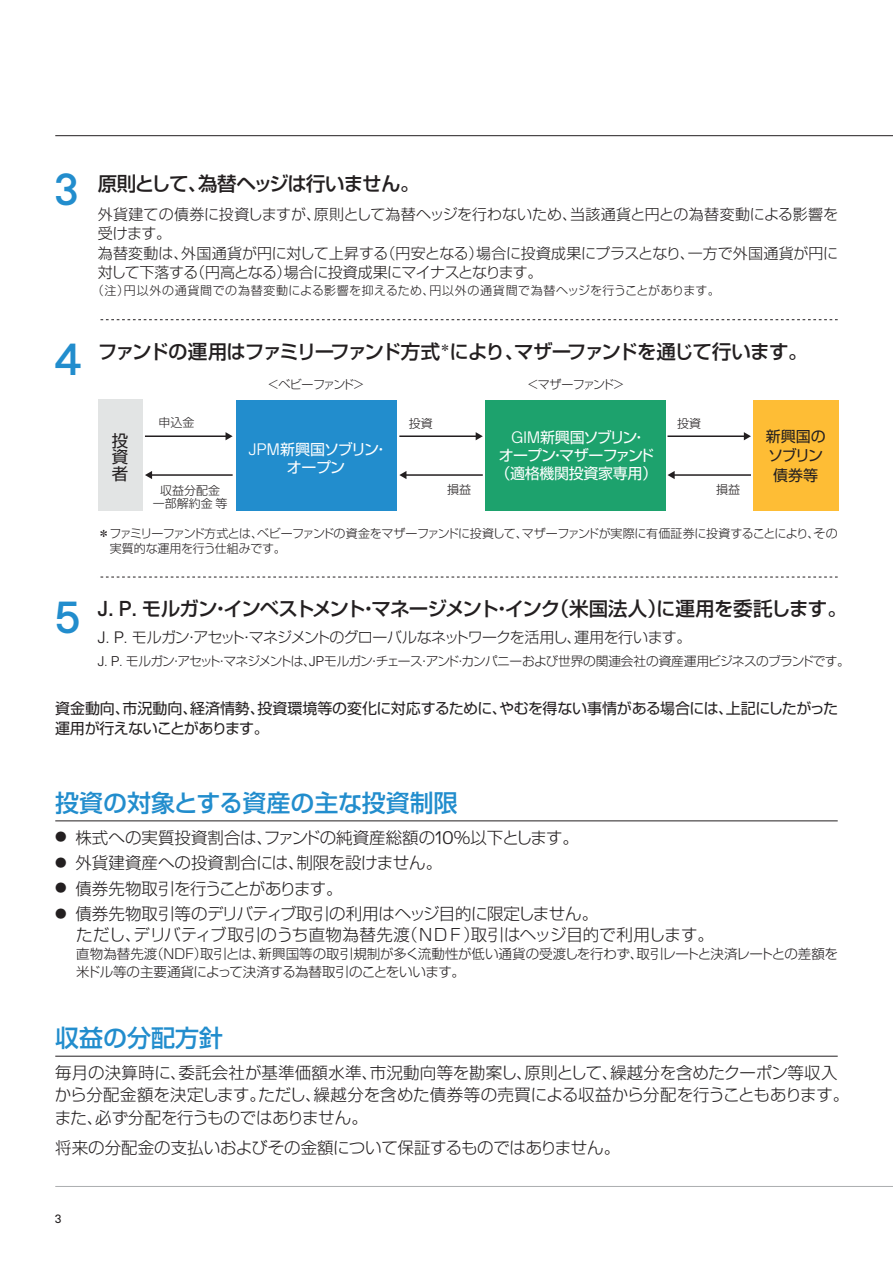
<style>
.page{position:relative;width:893px;height:1263px;background:#fff}
.page>*{position:absolute;margin:0;border:0;box-sizing:border-box;transform-origin:0 0}
.t1{font:44.55px "JPMAM Pro Med";color:#228dcd}
.t2{font:24px "Shin Go Pro Medium 90 pv RKSJ H";color:#228dcd}
.t3{font:19.5px "Shin Go Pro Medium 90 pv RKSJ H";letter-spacing:-.055em;color:#231f20}
.t4{font:16.5px/22.5px "Shin Go Pro Light 90 pv RKSJ H";letter-spacing:-.005em;color:#231f20}
.t5{font:16.5px "Shin Go Pro Light 90 pv RKSJ H";letter-spacing:-.03em;color:#231f20}
.t6{font:16.5px/16.6px "Shin Go Pro Regular 90 pv RKSJ V";color:#231f20;text-align:justify}
.t7{font:15px/19.5px "Shin Go Pro Light 90 pv RKSJ H";letter-spacing:-.02em;color:#231f20}
.t8{font:15px/19.5px "Shin Go Pro Regular 90 pv RKSJ H";letter-spacing:-.02em;color:#231f20}
.t9{font:15px/18px "Shin Go Pro Regular 90 pv RKSJ H";letter-spacing:-.04em;color:#fff;text-align:center}
.t10{font:15px "Shin Go Pro Light 90 pv RKSJ H";letter-spacing:-.05em;color:#231f20}
.t11{font:15px/19.5px "Shin Go Pro Regular 90 pv RKSJ H";color:#231f20;text-align:center}
.t12{font:13.5px/18px "Shin Go Pro Light 90 pv RKSJ H";letter-spacing:-.015em;color:#231f20}
.t13{font:12.75px "Shin Go Pro Light 90 pv RKSJ H";letter-spacing:-.065em;color:#231f20}
.t14{font:12px/15px "Shin Go Pro Light 90 pv RKSJ H";letter-spacing:-.03em;color:#231f20}
.t15{font:12px "Shin Go Pro Light 90 pv RKSJ H";letter-spacing:.04em;color:#231f20}
.t16{font:12px/13.5px "Shin Go Pro Light 90 pv RKSJ H";letter-spacing:-.01em;color:#231f20;text-align:center}
.t17{font:12px "Shin Go Pro Light 90 pv RKSJ H";letter-spacing:-.1em;color:#231f20}
.t18{font:12px "JPMAM Pro Reg";color:#231f20}
.s1{font-family:"JPMAM Pro Lig";font-size:16.5px}
.s2{font-family:"JPMAM Pro Med";font-size:21.45px}
.s3{font-family:"JPMAM Pro Lig";font-size:14.1px}
.s4{font-size:11.55px}
.s5{font-family:"JPMAM Pro Lig";font-size:18.15px}
</style>
<div class="page">
<hr style="left:55px;top:135px;width:838px;height:1px;background:#231f20">
<hr style="left:55px;top:1186px;width:838px;height:1px;background:#abadaf">
<div style="left:98px;top:399px;width:44px;height:112px;background:#e2e4e4"></div>
<div style="left:236px;top:400px;width:160px;height:111px;background:#228dcd"></div>
<div style="left:486px;top:400px;width:180px;height:111px;background:#1da26d"></div>
<div style="left:753px;top:400px;width:85px;height:111px;background:#febd35"></div>
<hr style="left:55px;top:820px;width:783px;height:1px;background:#231f20">
<hr style="left:55px;top:1056px;width:783px;height:1px;background:#231f20">
<svg style="left:100px;top:319px;width:738px;height:1px"></svg>
<svg style="left:100px;top:577px;width:738px;height:1px"></svg>
<hr style="left:145px;top:435px;width:82px;height:2px;background:#231f20">
<svg style="left:226px;top:432px;width:7px;height:8px"></svg>
<hr style="left:151px;top:474px;width:82px;height:2px;background:#231f20">
<svg style="left:145px;top:471px;width:7px;height:8px"></svg>
<hr style="left:399px;top:435px;width:78px;height:2px;background:#231f20">
<svg style="left:476px;top:432px;width:7px;height:8px"></svg>
<hr style="left:405px;top:474px;width:78px;height:2px;background:#231f20">
<svg style="left:399px;top:471px;width:7px;height:8px"></svg>
<hr style="left:667px;top:435px;width:78px;height:2px;background:#231f20">
<svg style="left:744px;top:432px;width:7px;height:8px"></svg>
<hr style="left:673px;top:474px;width:78px;height:2px;background:#231f20">
<svg style="left:667px;top:471px;width:8px;height:8px"></svg>
<h1 class="t1" style="left:55px;top:164px;width:25px">3</h1>
<p class="t3" style="left:98px;top:177px;width:323px">原則として、為替ヘッジは行いません。</p>
<p class="t7" style="left:98px;top:206px;width:742px">外貨建ての債券に投資しますが、原則として為替ヘッジを行わないため、当該通貨と円との為替変動による影響を受けます。<br>為替変動は、外国通貨が円に対して上昇する（円安となる）場合に投資成果にプラスとなり、一方で外国通貨が円に対して下落する（円高となる）場合に投資成果にマイナスとなります。</p>
<p class="t15" style="left:92px;top:286px;width:630px">（注）円以外の通貨間での為替変動による影響を抑えるため、円以外の通貨間で為替ヘッジを行うことがあります。</p>
<h1 class="t1" style="left:55px;top:334px;width:27px">4</h1>
<p class="t3" style="left:98px;top:344px;width:711px">ファンドの運用はファミリーファンド方式<sup>＊</sup>により、マザーファンドを通じて行います。</p>
<p class="t6" style="left:112px;top:434px;width:18px">投資者</p>
<p class="t16" style="left:158px;top:418px;width:38px">申込金</p>
<p class="t16" style="left:153px;top:485px;width:76px">収益分配金一部解約金等</p>
<p class="t17" style="left:268px;top:380px;width:98px">＜ベビーファンド＞</p>
<p class="t17" style="left:527px;top:380px;width:99px">＜マザーファンド＞</p>
<p class="t9" style="left:249px;top:443px;width:141px"><span class="s1">JPM</span>新興国ソブリン・オープン</p>
<p class="t16" style="left:409px;top:418px;width:25px">投資</p>
<p class="t16" style="left:447px;top:484px;width:25px">損益</p>
<p class="t9" style="left:495px;top:431px;width:163px"><span class="s1">GIM</span>新興国ソブリン・<br>オープン・マザーファンド（適格機関投資家専用）</p>
<p class="t16" style="left:677px;top:418px;width:25px">投資</p>
<p class="t16" style="left:716px;top:484px;width:25px">損益</p>
<p class="t11" style="left:766px;top:428px;width:61px">新興国のソブリン債券等</p>
<p class="t14" style="left:110px;top:527px;width:729px;text-indent:-12px">＊ファミリーファンド方式とは、ベビーファンドの資金をマザーファンドに投資して、マザーファンドが実際に有価証券に投資することにより、その実質的な運用を行う仕組みです。</p>
<h1 class="t1" style="left:55px;top:592px;width:27px">5</h1>
<p class="t3" style="left:98px;top:602px;width:750px"><span class="s2">J</span>．<span class="s2">P</span>．モルガン・インベストメント・マネージメント・インク（米国法人）に運用を委託します。</p>
<p class="t10" style="left:98px;top:632px;width:595px"><span class="s1">J</span>．<span class="s1">P</span>．モルガン・アセット・マネジメントのグローバルなネットワークを活用し、運用を行います。</p>
<p class="t13" style="left:98px;top:656px;width:754px"><span class="s3">J</span>．<span class="s3">P</span>．モルガン・アセット・マネジメントは、<span class="s3">JP</span>モルガン・チェース・アンド・カンパニーおよび世界の関連会社の資産運用ビジネスのブランドです。</p>
<p class="t8" style="left:55px;top:701px;width:784px">資金動向、市況動向、経済情勢、投資環境等の変化に対応するために、やむを得ない事情がある場合には、上記にしたがった運用が行えないことがあります。</p>
<h2 class="t2" style="left:55px;top:794px;width:404px">投資の対象とする資産の主な投資制限</h2>
<p class="t4" style="left:55px;top:828px;width:525px"><span class="s4">●</span> 株式への実質投資割合は、ファンドの純資産総額の<span class="s5">10</span>％以下とします。</p>
<p class="t4" style="left:55px;top:854px;width:388px"><span class="s4">●</span> 外貨建資産への投資割合には、制限を設けません。</p>
<p class="t5" style="left:55px;top:882px;width:289px"><span class="s4">●</span> 債券先物取引を行うことがあります。</p>
<p class="t4" style="left:76px;top:906px;width:639px;line-height:21px;text-indent:-21px"><span class="s4">●</span> 債券先物取引等のデリバティブ取引の利用はヘッジ目的に限定しません。<br>ただし、デリバティブ取引のうち直物為替先渡（ＮＤＦ）取引はヘッジ目的で利用します。</p>
<p class="t12" style="left:76px;top:947px;width:763px">直物為替先渡（ＮＤＦ）取引とは、新興国等の取引規制が多く流動性が低い通貨の受渡しを行わず、取引レートと決済レートとの差額を米ドル等の主要通貨によって決済する為替取引のことをいいます。</p>
<h2 class="t2" style="left:55px;top:1029px;width:169px">収益の分配方針</h2>
<p class="t4" style="left:55px;top:1064px;width:796px">毎月の決算時に、委託会社が基準価額水準、市況動向等を勘案し、原則として、繰越分を含めたクーポン等収入から分配金額を決定します。ただし、繰越分を含めた債券等の売買による収益から分配を行うこともあります。また、必ず分配を行うものではありません。</p>
<p class="t4" style="left:55px;top:1139px;width:566px">将来の分配金の支払いおよびその金額について保証するものではありません。</p>
<p class="t18" style="left:55px;top:1212px;width:8px">3</p>
</div>
